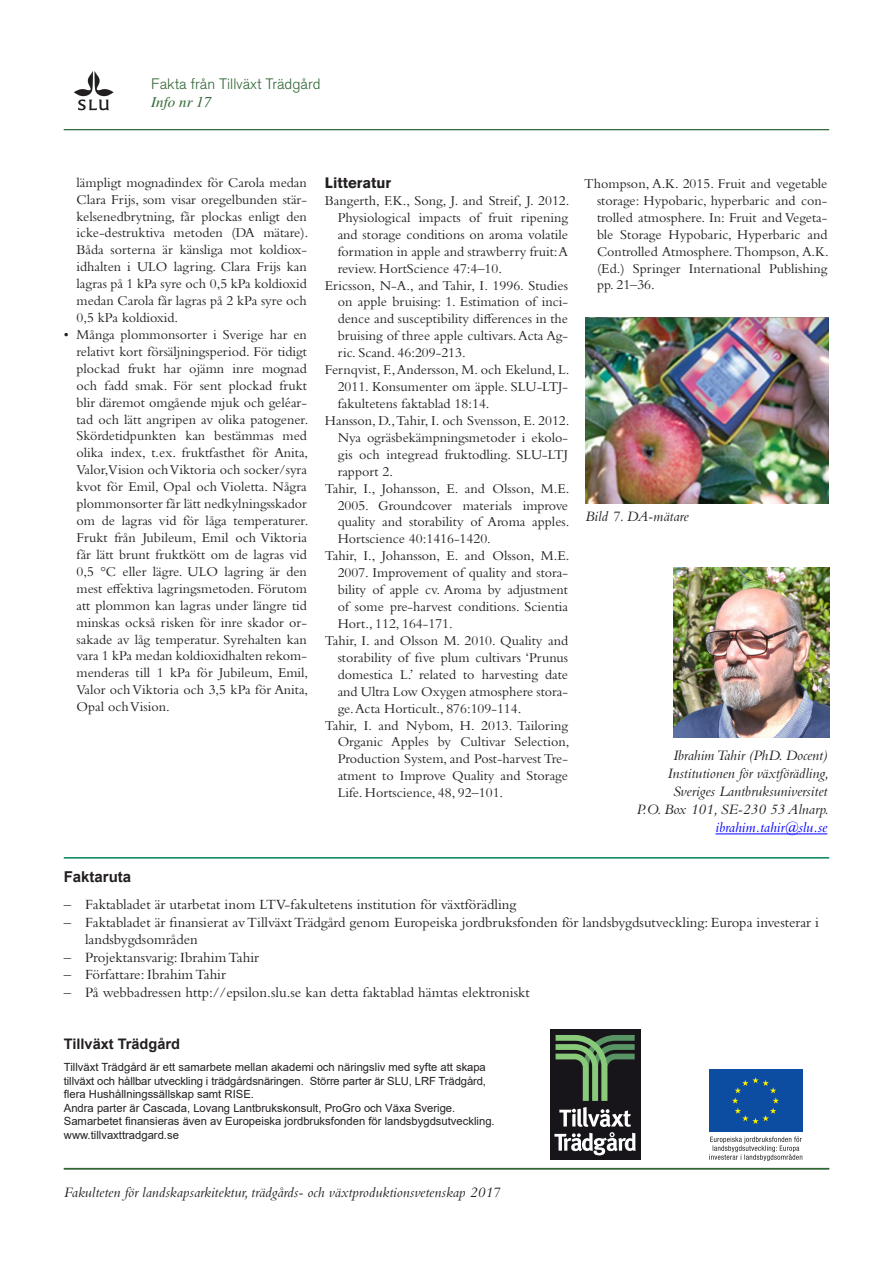
<style>
.page{position:relative;width:893px;height:1263px;background:#fff}
.page>*{position:absolute;margin:0;border:0;box-sizing:border-box;transform-origin:0 0}
.Bildtext{font:italic 15px/18px "Bembo Std";color:#231f20;text-align:right}
.Fot{font:italic 15px "Bembo";color:#231f20}
.t1{font:300 15px "Akzidenz Grotesk BQ";color:#316634}
.Bildtext-2{font:italic 15px "Bembo Std";color:#00f}
.Bildtext-3{font:italic 15px "Bembo";color:#231f20}
.Underrubrik{font:700 15px "Akzidenz Grotesk BE";color:#231f20}
.Brödtext{font:700 15px "Arial";color:#231f20}
.t2{font:italic 15px "Times";color:#316634}
.Text_Faktaruta{font:14.7px/17.7px "Bembo Std";color:#231f20}
.Text_Faktaruta-2{font:700 14.55px "Arial";color:#231f20}
.Brödtext-2{font:14.1px/17px "Bembo Std";color:#231f20;text-align:justify}
.Text_Faktaruta-3{font:11.25px/13.5px "Arial";color:#231f20;text-align:justify}
</style>
<div class="page">
<svg style="left:74px;top:71px;width:40px;height:39px"></svg>
<hr style="left:64px;top:1168px;width:765px;height:1px;background:#316634">
<hr style="left:64px;top:129px;width:765px;height:1px;background:#316634">
<hr style="left:64px;top:857px;width:765px;height:1px;background:#008457">
<svg style="left:709px;top:1069px;width:93px;height:1px"></svg>
<div style="left:709px;top:1070px;width:93px;height:62px;background:#0d4da1"></div>
<svg style="left:732px;top:1077px;width:47px;height:47px"></svg>
<svg style="left:709px;top:1136px;width:93px;height:25px"></svg>
<div style="left:550px;top:1029px;width:91px;height:131px;background:#17141a"></div>
<svg style="left:554px;top:1107px;width:82px;height:48px"></svg>
<svg style="left:556px;top:1035px;width:79px;height:66px"></svg>
<hr style="left:715px;top:833px;width:112px;height:1px;background:#00f">
<img style="left:585px;top:317px;width:243px;height:187px">
<img style="left:673px;top:567px;width:156px;height:170px">
<p class="t1" style="left:151px;top:76px;width:171px">Fakta från Tillväxt Trädgård</p>
<p class="t2" style="left:151px;top:94px;width:61px">Info nr 17</p>
<p class="Brödtext-2" style="left:77px;top:173px;width:233px">lämpligt mognadindex för Carola medan Clara Frijs, som visar oregelbunden stär&shy;kelsenedbrytning, får plockas enligt den icke-destruktiva metoden (DA mätare).<br>Båda sorterna är känsliga mot koldiox&shy;idhalten i ULO lagring. Clara Frijs kan lagras på 1 kPa syre och 0,5 kPa koldioxid medan Carola får lagras på 2 kPa syre och 0,5 kPa koldioxid.</p>
<p class="Brödtext-2" style="left:77px;top:326px;width:233px;text-indent:-13px">• Många plommonsorter i Sverige har en relativt kort försäljningsperiod. För tidigt plockad frukt har ojämn inre mognad och fadd smak. För sent plockad frukt blir däremot omgående mjuk och geléar&shy;tad och lätt angripen av olika patogener.<br>Skördetidpunkten kan bestämmas med olika index, t.ex. fruktfasthet för Anita, Valor,Vision och Viktoria och socker/syra kvot för Emil, Opal och Violetta. Några plommonsorter får lätt nedkylningsskador om de lagras vid för låga temperaturer.<br>Frukt från Jubileum, Emil och Viktoria får lätt brunt fruktkött om de lagras vid 0,5 °C eller lägre. ULO lagring är den mest effektiva lagringsmetoden. Förutom att plommon kan lagras under längre tid minskas också risken för inre skador or&shy;sakade av låg temperatur. Syrehalten kan vara 1 kPa medan koldioxidhalten rekom&shy;menderas till 1 kPa för Jubileum, Emil, Valor och Viktoria och 3,5 kPa för Anita, Opal och Vision.</p>
<p class="Underrubrik" style="left:325px;top:174px;width:68px">Litteratur</p>
<p class="Brödtext-2" style="left:338px;top:192px;width:233px;text-indent:-13px">Bangerth, F.K., Song, J. and Streif, J. 2012.<br>Physiological impacts of fruit ripening and storage conditions on aroma volatile formation in apple and strawberry fruit: A review. HortScience 47:4–10.</p>
<p class="Brödtext-2" style="left:338px;top:276px;width:232px;text-indent:-13px">Ericsson, N-A., and Tahir, I. 1996. Studies on apple bruising: 1. Estimation of inci&shy;dence and susceptibility differences in the bruising of three apple cultivars. Acta Ag&shy;ric. Scand. 46:209-213.</p>
<p class="Brödtext-2" style="left:338px;top:361px;width:233px;text-indent:-13px">Fernqvist, F., Andersson, M. och Ekelund, L.<br>2011. Konsumenter om äpple. SLU-LTJ&shy;fakultetens faktablad 18:14.</p>
<p class="Brödtext-2" style="left:338px;top:412px;width:233px;text-indent:-13px">Hansson, D., Tahir, I. och Svensson, E. 2012.<br>Nya ogräsbekämpningsmetoder i ekolo&shy;gis och integread fruktodling. SLU-LTJ rapport 2.</p>
<p class="Brödtext-2" style="left:338px;top:479px;width:233px;text-indent:-13px">Tahir, I., Johansson, E. and Olsson, M.E.<br>2005. Groundcover materials improve quality and storability of Aroma apples.<br>Hortscience 40:1416-1420.</p>
<p class="Brödtext-2" style="left:338px;top:547px;width:233px;text-indent:-13px">Tahir, I., Johansson, E. and Olsson, M.E.<br>2007. Improvement of quality and stora&shy;bility of apple cv. Aroma by adjustment of some pre-harvest conditions. Scientia Hort., 112, 164-171.</p>
<p class="Brödtext-2" style="left:338px;top:632px;width:232px;text-indent:-13px">Tahir, I. and Olsson M. 2010. Quality and storability of five plum cultivars ‘Prunus domestica L.’ related to harvesting date and Ultra Low Oxygen atmosphere stora&shy;ge. Acta Horticult., 876:109-114.</p>
<p class="Brödtext-2" style="left:338px;top:716px;width:233px;text-indent:-13px">Tahir, I. and Nybom, H. 2013. Tailoring Organic Apples by Cultivar Selection, Production System, and Post-harvest Tre&shy;atment to Improve Quality and Storage Life. Hortscience, 48, 92–101.</p>
<p class="Brödtext-2" style="left:597px;top:175px;width:233px;text-indent:-13px">Thompson, A.K. 2015. Fruit and vegetable storage: Hypobaric, hyperbaric and con&shy;trolled atmosphere. In: Fruit and Vegeta&shy;ble Storage Hypobaric, Hyperbaric and Controlled Atmosphere. Thompson, A.K. (Ed.) Springer International Publishing pp. 21–36.</p>
<p class="Bildtext-3" style="left:585px;top:508px;width:105px">Bild 7. DA-mätare</p>
<p class="Bildtext" style="left:673px;top:746px;width:156px">Ibrahim Tahir (PhD. Docent)</p>
<p class="Bildtext" style="left:667px;top:764px;width:163px">Institutionen för växtförädling,</p>
<p class="Bildtext" style="left:637px;top:782px;width:194px">Sveriges Lantbruksuniversitet<br>P.O. Box 101, SE-230 53 Alnarp.</p>
<p class="Bildtext-2" style="left:715px;top:819px;width:113px">ibrahim.tahir@slu.se</p>
<p class="Brödtext" style="left:64px;top:866px;width:69px">Faktaruta</p>
<p class="Text_Faktaruta" style="left:64px;top:895px;width:454px">– Faktabladet är utarbetat inom LTV-fakultetens institution för växtförädling</p>
<p class="Text_Faktaruta" style="left:85px;top:913px;width:735px;text-indent:-21px">– Faktabladet är finansierat av Tillväxt Trädgård genom Europeiska jordbruksfonden för landsbygdsutveckling: Europa investerar i landsbygdsområden</p>
<p class="Text_Faktaruta" style="left:64px;top:948px;width:197px">– Projektansvarig: Ibrahim Tahir</p>
<p class="Text_Faktaruta" style="left:64px;top:966px;width:164px">– Författare: Ibrahim Tahir</p>
<p class="Text_Faktaruta" style="left:64px;top:984px;width:467px">– På webbadressen http://epsilon.slu.se kan detta faktablad hämtas elektroniskt</p>
<p class="Text_Faktaruta-2" style="left:64px;top:1034px;width:118px">Tillväxt Trädgård</p>
<p class="Text_Faktaruta-3" style="left:64px;top:1060px;width:424px">Tillväxt Trädgård är ett samarbete mellan akademi och näringsliv med syfte att skapa tillväxt och hållbar utveckling i trädgårdsnäringen. Större parter är SLU, LRF Trädgård, flera Hushållningssällskap samt RISE.</p>
<p class="Text_Faktaruta-3" style="left:64px;top:1101px;width:393px">Andra parter är Cascada, Lovang Lantbrukskonsult, ProGro och Växa Sverige.</p>
<p class="Text_Faktaruta-3" style="left:64px;top:1114px;width:432px">Samarbetet finansieras även av Europeiska jordbruksfonden för landsbygdsutveckling.</p>
<p class="Text_Faktaruta-3" style="left:64px;top:1128px;width:117px">www.tillvaxttradgard.se</p>
<p class="Fot" style="left:64px;top:1184px;width:438px">Fakulteten för landskapsarkitektur, trädgårds- och växtproduktionsvetenskap 2017</p>
</div>
